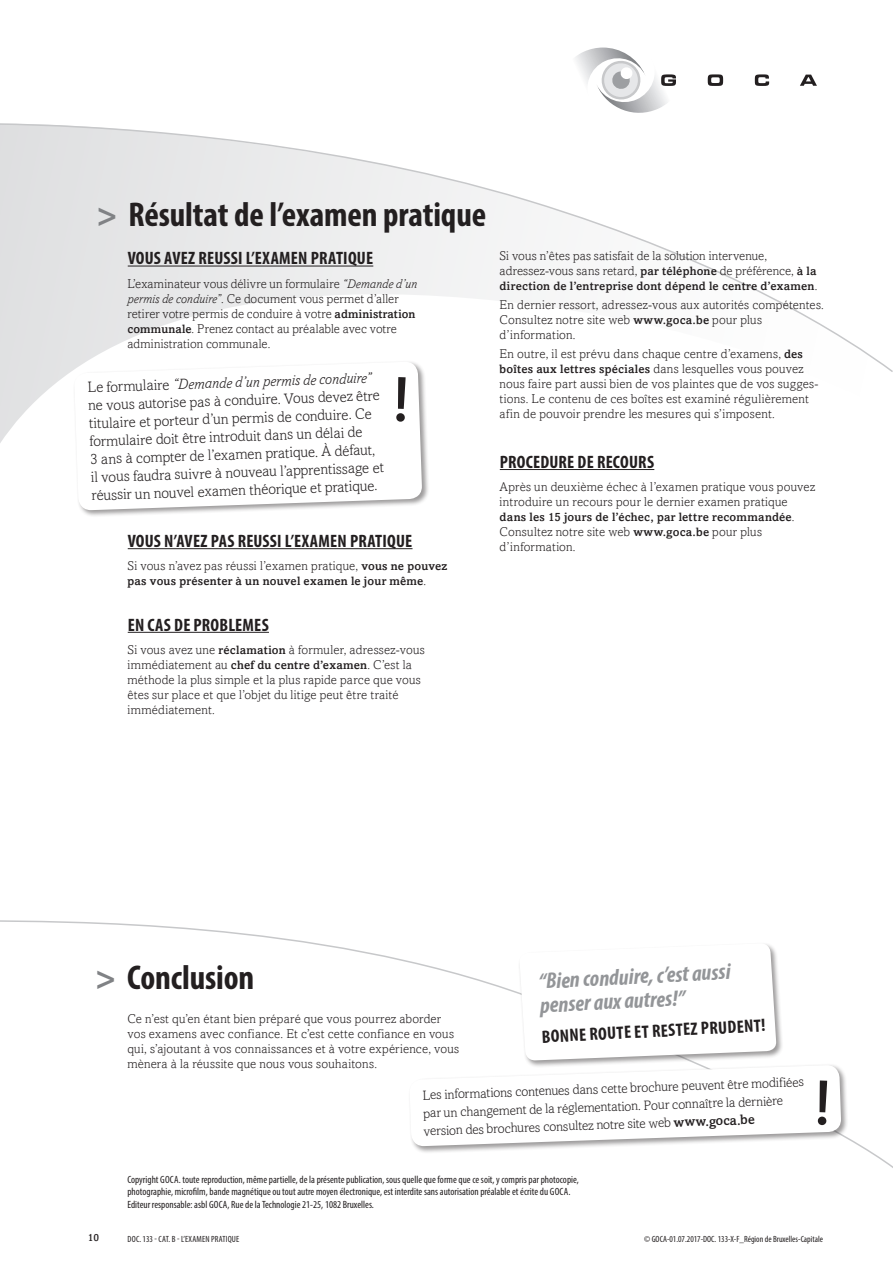
<style>
.page{position:relative;width:893px;height:1263px;background:#fff}
.page>*{position:absolute;margin:0;border:0;box-sizing:border-box;transform-origin:0 0}
.Titel1_Myr{font:700 condensed 34.5px "Myriad Pro";letter-spacing:-.005em;color:#231f20}
.Bodytxt{font:italic 700 condensed 22.5px/24px "Myriad Pro";color:#939598}
.titel2_Amas_caps_und{font:700 condensed 18px "Myriad Pro";letter-spacing:.01em;color:#231f20}
.Intro_titel{font:700 condensed 18px "Myriad Pro";color:#231f20}
.Let_op_kader{font:300 15px/18px "Amasis";color:#231f20}
.Let_op_kader-2{font:300 13.5px/18px "Amasis";color:#231f20}
.Bodytxt-2{font:300 12.75px/15px "Amasis";letter-spacing:.015em;color:#231f20}
.Bodytxt-3{font:500 12px "Amasis";letter-spacing:.02em;color:#231f20}
.t1{font:condensed 10.5px/12.6px "Myriad Pro";color:#231f20}
.t2{font:500 10.5px "Amasis";color:#231f20}
.t3{font:condensed 9px "Myriad Pro";color:#231f20}
.t4{font:condensed 9px "Myriad Pro";letter-spacing:.02em;color:#231f20}
.s1{font-stretch:normal;color:#808285}
.s2{font-style:italic}
.s3{font-weight:500;font-size:12px}
.s4{font-weight:300;font-size:12.75px}
.s5{font-weight:500}
</style>
<div class="page">
<svg style="left:0;top:374px;width:67px;height:69px"></svg>
<svg style="left:0;top:123px;width:893px;height:251px"></svg>
<svg style="left:575px;top:47px;width:101px;height:66px"></svg>
<svg style="left:708px;top:74px;width:15px;height:12px"></svg>
<svg style="left:755px;top:74px;width:14px;height:12px"></svg>
<svg style="left:800px;top:75px;width:17px;height:11px"></svg>
<svg style="left:0;top:920px;width:893px;height:248px"></svg>
<hr style="left:128px;top:266px;width:245px;height:1px;background:#231f20">
<hr style="left:128px;top:548px;width:285px;height:1px;background:#231f20">
<hr style="left:128px;top:632px;width:141px;height:1px;background:#231f20">
<hr style="left:500px;top:469px;width:154px;height:1px;background:#231f20">
<div style="left:73px;top:360px;width:356px;height:158px;background:#231f20;opacity:.45"></div>
<svg style="left:74px;top:361px;width:348px;height:150px"></svg>
<div style="left:408px;top:1064px;width:441px;height:90px;background:#231f20;opacity:.45"></div>
<svg style="left:396px;top:377px;width:10px;height:45px"></svg>
<svg style="left:409px;top:943px;width:432px;height:203px"></svg>
<p class="Titel1_Myr" style="left:97px;top:193px;width:391px"><span class="s1">&gt;</span> Résultat de l’examen pratique</p>
<p class="titel2_Amas_caps_und" style="left:128px;top:247px;width:247px">VOUS AVEZ REUSSI L’EXAMEN PRATIQUE</p>
<p class="Bodytxt-2" style="left:128px;top:276px;width:291px">L’examinateur vous délivre un formulaire <span class="s2">“Demande d’un permis de conduire”</span>. Ce document vous permet d’aller retirer votre permis de conduire à votre <span class="s3">administration communale</span>. Prenez contact au préalable avec votre administration communale.</p>
<p class="Let_op_kader" style="left:87px;top:378px;width:295px;rotate:-2deg">Le formulaire <span class="s2">“Demande d’un permis de conduire” </span>ne vous autorise pas à conduire. Vous devez être titulaire et porteur d’un permis de conduire. Ce formulaire doit être introduit dans un délai de<br>3 ans à compter de l’examen pratique. À défaut, il vous faudra suivre à nouveau l’apprentissage et réussir un nouvel examen théorique et pratique.</p>
<p class="titel2_Amas_caps_und" style="left:128px;top:530px;width:286px">VOUS N’AVEZ PAS REUSSI L’EXAMEN PRATIQUE</p>
<p class="Bodytxt-2" style="left:128px;top:558px;width:321px">Si vous n’avez pas réussi l’examen pratique, <span class="s3">vous ne pouvez</span></p>
<p class="Bodytxt-3" style="left:128px;top:574px;width:300px">pas vous présenter à un nouvel examen le jour même<span class="s4">.</span></p>
<p class="titel2_Amas_caps_und" style="left:128px;top:613px;width:143px">EN CAS DE PROBLEMES</p>
<p class="Bodytxt-2" style="left:128px;top:642px;width:299px">Si vous avez une <span class="s3">réclamation</span> à formuler, adressez-vous immédiatement au <span class="s3">chef du centre d’examen</span>. C’est la méthode la plus simple et la plus rapide parce que vous êtes sur place et que l’objet du litige peut être traité immédiatement.</p>
<p class="Bodytxt-2" style="left:500px;top:248px;width:318px">Si vous n’êtes pas satisfait de la solution intervenue, adressez-vous sans retard, <span class="s3">par téléphone</span> de préférence, <span class="s3">à la</span></p>
<p class="Bodytxt-3" style="left:500px;top:279px;width:319px">direction de l’entreprise dont dépend le centre d’examen<span class="s4">.</span></p>
<p class="Bodytxt-2" style="left:500px;top:297px;width:326px">En dernier ressort, adressez-vous aux autorités compétentes.<br>Consultez notre site web <span class="s3">www.goca.be</span> pour plus d’information.</p>
<p class="Bodytxt-2" style="left:500px;top:346px;width:305px">En outre, il est prévu dans chaque centre d’examens, <span class="s3">des</span></p>
<p class="Bodytxt-3" style="left:500px;top:362px;width:305px">boîtes aux lettres spéciales <span class="s4">dans lesquelles vous pouvez</span></p>
<p class="Bodytxt-2" style="left:500px;top:376px;width:320px">nous faire part aussi bien de vos plaintes que de vos sugges&shy;tions. Le contenu de ces boîtes est examiné régulièrement afin de pouvoir prendre les mesures qui s’imposent.</p>
<p class="titel2_Amas_caps_und" style="left:500px;top:450px;width:156px">PROCEDURE DE RECOURS</p>
<p class="Bodytxt-2" style="left:500px;top:479px;width:317px">Après un deuxième échec à l’examen pratique vous pouvez introduire un recours pour le dernier examen pratique</p>
<p class="Bodytxt-3" style="left:500px;top:510px;width:296px">dans les 15 jours de l’échec, par lettre recommandée<span class="s4">.</span></p>
<p class="Bodytxt-2" style="left:500px;top:524px;width:264px">Consultez notre site web <span class="s3">www.goca.be</span> pour plus d’information.</p>
<p class="Bodytxt" style="left:538px;top:969px;width:194px;rotate:-3deg">“Bien conduire, c’est aussi penser aux autres!”</p>
<p class="Intro_titel" style="left:541px;top:1025px;width:225px;rotate:-3deg">BONNE ROUTE ET RESTEZ PRUDENT!</p>
<p class="Let_op_kader-2" style="left:422px;top:1086px;width:383px;rotate:-2deg">Les informations contenues dans cette brochure peuvent être modifiées par un changement de la réglementation. Pour connaître la dernière version des brochures consultez notre site web <span class="s5">www.goca.be</span></p>
<p class="Titel1_Myr" style="left:96px;top:956px;width:160px"><span class="s1">&gt;</span> Conclusion</p>
<p class="Bodytxt-2" style="left:127px;top:1011px;width:333px">Ce n’est qu’en étant bien préparé que vous pourrez aborder vos examens avec confiance. Et c’est cette confiance en vous qui, s’ajoutant à vos connaissances et à votre expérience, vous mènera à la réussite que nous vous souhaitons.</p>
<p class="t1" style="left:127px;top:1172px;width:453px">Copyright GOCA. toute reproduction, même partielle, de la présente publication, sous quelle que forme que ce soit, y compris par photocopie, photographie, microfilm, bande magnétique ou tout autre moyen électronique, est interdite sans autorisation préalable et écrite du GOCA.<br>Editeur responsable: asbl GOCA, Rue de la Technologie 21-25, 1082 Bruxelles.</p>
<p class="t2" style="left:88px;top:1231px;width:13px">10</p>
<p class="t4" style="left:128px;top:1233px;width:113px">DOC. 133 - CAT. B - L’EXAMEN PRATIQUE</p>
<p class="t3" style="left:644px;top:1233px;width:180px">© GOCA-01.07.2017-DOC. 133-X-F_Région de Bruxelles-Capitale</p>
</div>
